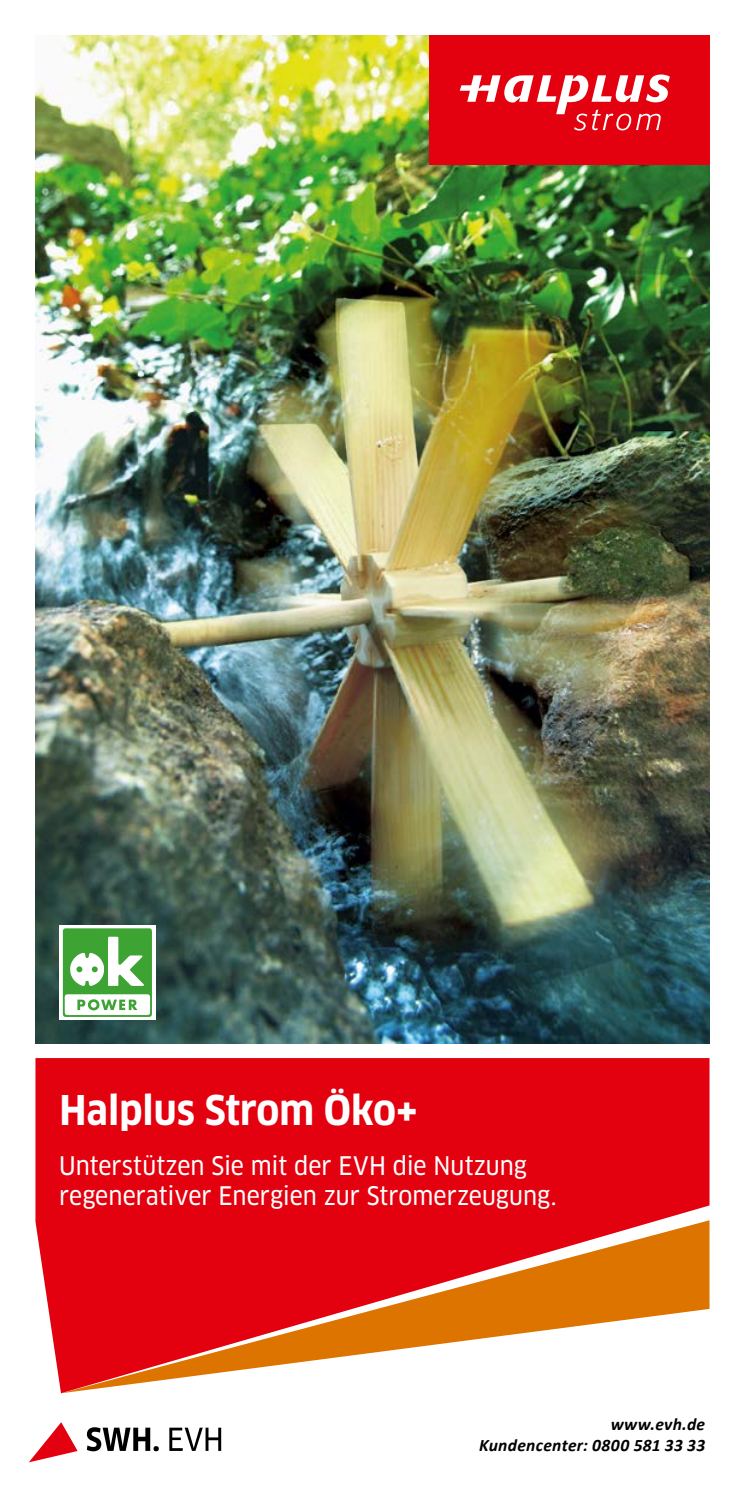
<style>
.page{position:relative;width:745px;height:1489px;background:#fff}
.page>*{position:absolute;margin:0;border:0;box-sizing:border-box;transform-origin:0 0}
.t1{font:700 condensed 40px "Clan OT";color:#fff}
.t2{font:25px/30px "Clan OT Narrow News";color:#fff}
.t3{font:italic 700 17.5px/21px "Calibri";letter-spacing:.015em;color:#000;text-align:right}
</style>
<div class="page">
<img style="left:35px;top:35px;width:674px;height:1008px">
<svg style="left:29px;top:1422px;width:49px;height:40px"></svg>
<svg style="left:87px;top:1427px;width:72px;height:24px"></svg>
<svg style="left:169px;top:1427px;width:52px;height:23px"></svg>
<div style="left:428px;top:35px;width:281px;height:129px;background:#e3000f"></div>
<svg style="left:459px;top:74px;width:210px;height:57px"></svg>
<svg style="left:35px;top:1058px;width:674px;height:335px;background:#e63531"></svg>
<div style="left:59px;top:925px;width:96px;height:95px;background:linear-gradient(to right,#fff,#fff)"></div>
<svg style="left:63px;top:928px;width:89px;height:88px"></svg>
<h1 class="t1" style="left:59px;top:1087px;width:360px">Halplus Strom Öko+</h1>
<p class="t2" style="left:59px;top:1150px;width:498px">Unterstützen Sie mit der EVH die Nutzung regenerativer Energien zur Stromerzeugung.</p>
<p class="t3" style="left:479px;top:1413px;width:227px">www.evh.de<br>Kundencenter: 0800 581 33 33</p>
</div>
